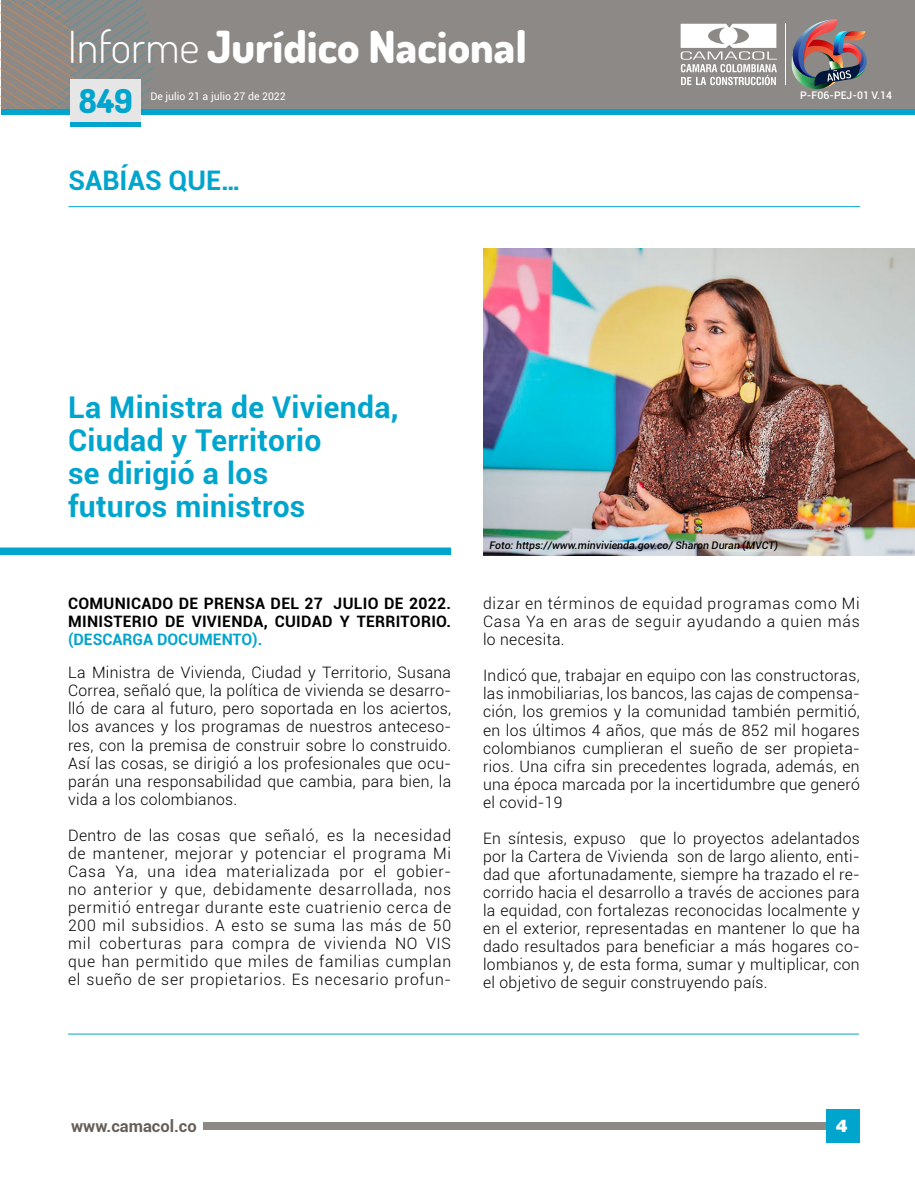
<style>
.page{position:relative;width:915px;height:1191px;background:#fff}
.page>*{position:absolute;margin:0;border:0;box-sizing:border-box;transform-origin:0 0}
.t1{font:800 44.25px "Dosis";color:#fff}
.t2{font:800 33px "Dosis";color:#00a5ce}
.t3{font:700 30px/33px "Roboto";letter-spacing:.01em;color:#00a5ce}
.t4{font:700 27px "Roboto";color:#00a5ce}
.t5{font:900 19.5px "Roboto";color:#fff}
.t6{font:900 19.5px "Helvetica";color:#fff}
.t7{font:700 16.5px "Roboto";color:#66605c}
.t8{font:300 15.75px/18px "Roboto";letter-spacing:.02em;color:#000;text-align:justify}
.t9{font:700 15.75px/18px "Roboto";letter-spacing:.02em;color:#000}
.t10{font:700 15.75px "Roboto";color:#00a5ce}
.t11{font:italic 500 10.5px "Roboto";color:#000}
.t12{font:10.5px "Roboto";color:#fff}
.t13{font:500 10.5px "Roboto";color:#fff}
.s1{font-weight:300}
</style>
<div class="page">
<div style="left:203px;top:1122px;width:655px;height:7px;background:#8c8986"></div>
<div style="left:825px;top:1109px;width:33px;height:34px;background:#00a5ce"></div>
<div style="left:1px;top:0;width:913px;height:108px;background:#8c8986"></div>
<div style="left:1px;top:109px;width:913px;height:5px;background:#00a5ce"></div>
<svg style="left:1px;top:0;width:158px;height:109px"></svg>
<div style="left:70px;top:122px;width:70px;height:5px;background:#00a5ce"></div>
<div style="left:70px;top:79px;width:70px;height:43px;background:#e7e6e6"></div>
<img style="left:791px;top:19px;width:75px;height:70px">
<svg style="left:680px;top:24px;width:96px;height:61px"></svg>
<hr style="left:785px;top:24px;width:1px;height:61px;background:#fff">
<div style="left:0;top:547px;width:451px;height:8px;background:#00a5ce"></div>
<img style="left:483px;top:249px;width:431px;height:306px">
<hr style="left:68px;top:206px;width:791px;height:1px;background:#00a5ce">
<hr style="left:68px;top:1033px;width:790px;height:1px;background:#00a5ce">
<h1 class="t1" style="left:68px;top:18px;width:460px"><span class="s1">Informe</span> Jurídico Nacional</h1>
<h2 class="t2" style="left:79px;top:80px;width:55px">849</h2>
<p class="t12" style="left:150px;top:89px;width:137px">De julio 21 a julio 27 de 2022</p>
<h3 class="t4" style="left:68px;top:162px;width:174px">SABÍAS QUE…</h3>
<p class="t13" style="left:800px;top:87px;width:93px">P-F06-PEJ-01 V.14</p>
<h3 class="t3" style="left:68px;top:390px;width:332px">LA MINISTRA DE VIVIENDA,<br>CIUDAD Y TERRITORIO<br>SE DIRIGIÓ A LOS<br>FUTUROS MINISTROS</h3>
<p class="t11" style="left:489px;top:538px;width:290px">Foto: https://www.minvivienda.gov.co/ Sharon Duran (MVCT)</p>
<p class="t9" style="left:68px;top:594px;width:384px">COMUNICADO DE PRENSA DEL 27 JULIO DE 2022.<br>MI NISTERIO DE VIVI ENDA, CUIDAD Y TERRITORIO.</p>
<p class="t10" style="left:68px;top:629px;width:196px">(DESCARGA DOCUMENTO).</p>
<p class="t8" style="left:68px;top:663px;width:384px">La Ministra de Vivienda, Ciudad y Territorio, Susana Correa, señaló que, la política de vivienda se desarro&shy;lló de cara al futuro, pero soportada en los aciertos, los avances y los programas de nuestros anteceso&shy;res, con la premisa de construir sobre lo construido.<br>Así las cosas, se dirigió a los profesionales que ocu&shy;parán una responsabilidad que cambia, para bien, la vida a los colombianos.</p>
<p class="t8" style="left:68px;top:825px;width:384px">Dentro de las cosas que señaló, es la necesidad de mantener, mejorar y potenciar el programa Mi Casa Ya, una idea materializada por el gobier&shy;no anterior y que, debidamente desarrollada, nos permitió entregar durante este cuatrienio cerca de 200 mil subsidios. A esto se suma las más de 50 mil coberturas para compra de vivienda NO VIS que han permitido que miles de familias cumplan el sueño de ser propietarios. Es necesario profun-</p>
<p class="t8" style="left:483px;top:594px;width:378px">dizar en términos de equidad programas como Mi Casa Ya en aras de seguir ayudando a quien más lo necesita.</p>
<p class="t8" style="left:483px;top:666px;width:378px">Indicó que, trabajar en equipo con las constructoras, las inmobiliarias, los bancos, las cajas de compensa&shy;ción, los gremios y la comunidad también permitió, en los últimos 4 años, que más de 852 mil hogares colombianos cumplieran el sueño de ser propieta&shy;rios. Una cifra sin precedentes lograda, además, en una época marcada por la incertidumbre que generó el covid-19</p>
<p class="t8" style="left:483px;top:828px;width:378px">En síntesis, expuso que lo proyectos adelantados por la Cartera de Vivienda son de largo aliento, enti&shy;dad que afortunadamente, siempre ha trazado el re&shy;corrido hacia el desarrollo a través de acciones para la equidad, con fortalezas reconocidas localmente y en el exterior, representadas en mantener lo que ha dado resultados para beneficiar a más hogares co&shy;lombianos y, de esta forma, sumar y multiplicar, con el objetivo de seguir construyendo país.</p>
<p class="t7" style="left:71px;top:1114px;width:127px">WWW.CAMACOL.CO</p>
<p class="t5" style="left:836px;top:1114px;width:13px">1</p>
<p class="t6" style="left:836px;top:1118px;width:13px">4</p>
</div>
